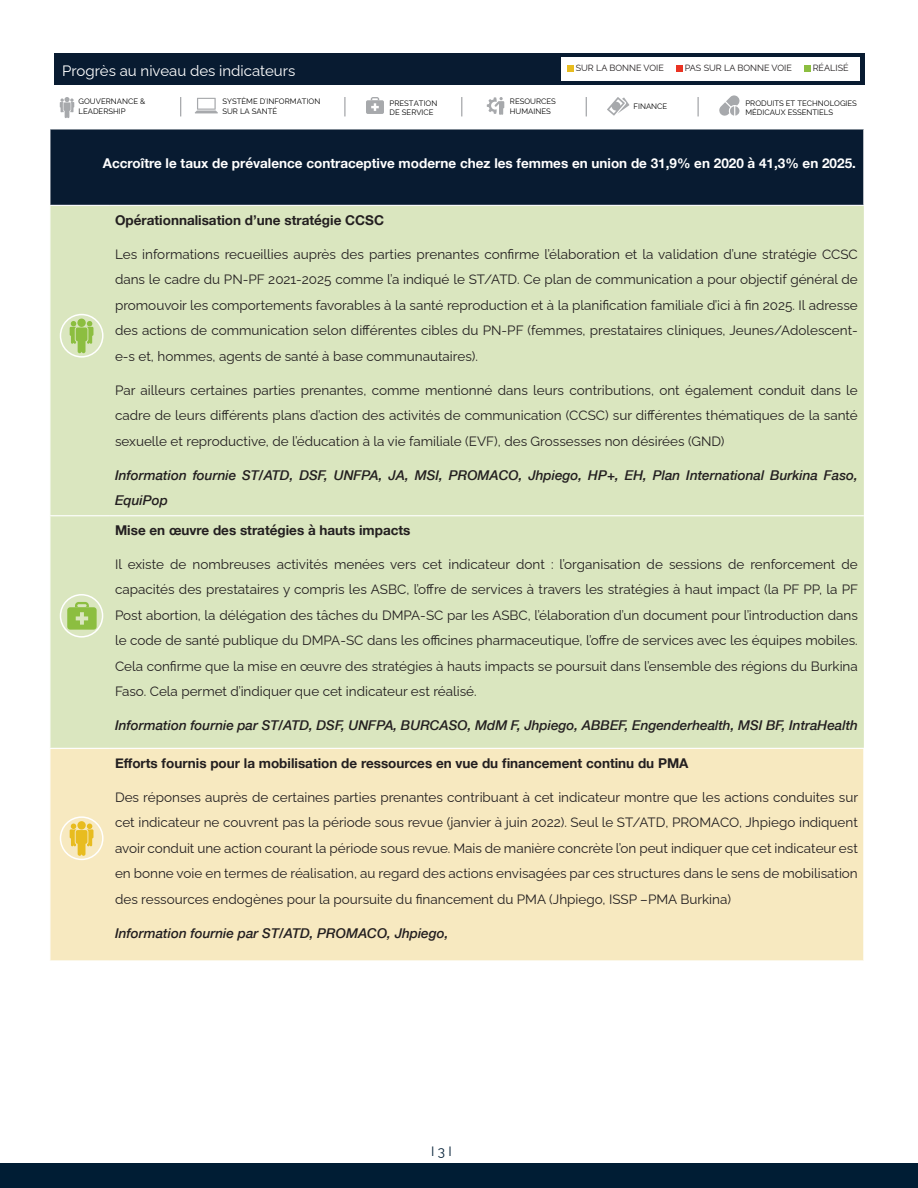
<style>
.page{position:relative;width:918px;height:1188px;background:#fff}
.page>*{position:absolute;margin:0;border:0;box-sizing:border-box;transform-origin:0 0}
.boxe{font:15px "Raleway";color:#fff}
.boxe-2{font:13.5px/25.5px "Raleway";color:#231f20;text-align:justify}
.boxe-3{font:italic 500 13.5px/25.5px "Helvetica Neue";color:#231f20}
.boxe-4{font:700 13.5px "Helvetica Neue";color:#231f20}
.t1{font:700 13.5px "Helvetica Neue";color:#fff}
.t2{font:13.5px "Raleway";color:#001d34}
.boxe-5{font:9px "Raleway";color:#231f20}
.t3{font:7.65px/9.3px "Raleway";color:#000}
</style>
<div class="page">
<div style="left:54px;top:54px;width:810px;height:31px;background:#081b31"></div>
<div style="left:50px;top:129px;width:814px;height:76px;background:#081b31"></div>
<div style="left:50px;top:206px;width:814px;height:542px;background:#dae6bf"></div>
<div style="left:50px;top:749px;width:813px;height:211px;background:#f7e9c0"></div>
<hr style="left:863px;top:129px;width:1px;height:76px;background:#fff">
<hr style="left:49px;top:515px;width:60px;height:1px;background:#fff">
<hr style="left:109px;top:515px;width:755px;height:1px;background:#fff">
<div style="left:561px;top:57px;width:299px;height:24px;background:#fff"></div>
<div style="left:567px;top:65px;width:6px;height:7px;background:#e8bc1f"></div>
<div style="left:676px;top:65px;width:6px;height:7px;background:#ea3323"></div>
<div style="left:804px;top:65px;width:6px;height:7px;background:#8cbe40"></div>
<svg style="left:60px;top:97px;width:14px;height:21px"></svg>
<svg style="left:366px;top:97px;width:18px;height:17px"></svg>
<svg style="left:607px;top:97px;width:22px;height:19px"></svg>
<svg style="left:180px;top:97px;width:1px;height:19px"></svg>
<svg style="left:344px;top:97px;width:2px;height:19px"></svg>
<svg style="left:461px;top:97px;width:1px;height:19px"></svg>
<svg style="left:586px;top:97px;width:1px;height:19px"></svg>
<svg style="left:487px;top:97px;width:17px;height:18px"></svg>
<svg style="left:195px;top:98px;width:23px;height:15px"></svg>
<svg style="left:719px;top:95px;width:20px;height:21px"></svg>
<svg style="left:697px;top:97px;width:2px;height:19px"></svg>
<div style="left:60px;top:314px;width:44px;height:44px;border:2px solid #fff;border-radius:50%"></div>
<div style="left:77px;top:319px;width:9px;height:8px;background:#8cbe40;border-radius:50%"></div>
<svg style="left:70px;top:321px;width:23px;height:32px"></svg>
<div style="left:60px;top:816px;width:44px;height:44px;border:2px solid #fff;border-radius:50%"></div>
<div style="left:77px;top:821px;width:9px;height:9px;background:#e8bc1f;border-radius:50%"></div>
<svg style="left:70px;top:824px;width:23px;height:32px"></svg>
<div style="left:60px;top:594px;width:43px;height:44px;border:2px solid #fff;border-radius:50%"></div>
<svg style="left:67px;top:602px;width:30px;height:28px"></svg>
<div style="left:0;top:1163px;width:918px;height:25px;background:#001d34"></div>
<p class="boxe" style="left:62px;top:59px;width:235px">Progrès au niveau des indicateurs</p>
<p class="boxe-5" style="left:576px;top:61px;width:90px">SUR LA BONNE VOIE</p>
<p class="boxe-5" style="left:685px;top:61px;width:109px">PAS SUR LA BONNE VOIE</p>
<p class="boxe-5" style="left:813px;top:61px;width:37px">RÉALISÉ</p>
<p class="t3" style="left:222px;top:97px;width:99px">SYSTÈME D'INFORMATION<br>SUR LA SANTÉ</p>
<p class="t3" style="left:510px;top:97px;width:48px">RESOURCES<br>HUMAINES</p>
<p class="t3" style="left:745px;top:98px;width:113px">PRODUITS ET TECHNOLOGIES<br>MÉDICAUX ESSENTIELS</p>
<p class="t3" style="left:79px;top:97px;width:68px">GOUVERNANCE &amp;<br>LEADERSHIP</p>
<p class="t3" style="left:390px;top:99px;width:49px">PRESTATION<br>DE SERVICE</p>
<p class="t3" style="left:634px;top:101px;width:35px">FINANCE</p>
<p class="t1" style="left:103px;top:152px;width:755px">Accroître le taux de prévalence contraceptive moderne chez les femmes en union de 31,9% en 2020 à 41,3% en 2025.</p>
<p class="boxe-4" style="left:115px;top:209px;width:270px">Opérationnalisation d’une stratégie CCSC</p>
<p class="boxe-2" style="left:115px;top:240px;width:744px">Les informations recueillies auprès des parties prenantes confirme l’élaboration et la validation d’une stratégie CCSC dans le cadre du PN-PF 2021-2025 comme l’a indiqué le ST/ATD. Ce plan de communication a pour objectif général de promouvoir les comportements favorables à la santé reproduction et à la planification familiale d’ici à fin 2025. Il adresse des actions de communication selon différentes cibles du PN-PF (femmes, prestataires cliniques, Jeunes/Adolescent&shy;e-s et, hommes, agents de santé à base communautaires).</p>
<p class="boxe-2" style="left:115px;top:376px;width:744px">Par ailleurs certaines parties prenantes, comme mentionné dans leurs contributions, ont également conduit dans le cadre de leurs différents plans d’action des activités de communication (CCSC) sur différentes thématiques de la santé sexuelle et reproductive, de l’éducation à la vie familiale (EVF), des Grossesses non désirées (GND)</p>
<p class="boxe-3" style="left:115px;top:461px;width:744px">Information fournie ST/ATD, DSF, UNFPA, JA, MSI, PROMACO, Jhpiego, HP+, EH, Plan International Burkina Faso,<br>EquiPop</p>
<p class="boxe-4" style="left:115px;top:520px;width:297px">Mise en œuvre des stratégies à hauts impacts</p>
<p class="boxe-2" style="left:115px;top:550px;width:745px">Il existe de nombreuses activités menées vers cet indicateur dont : l’organisation de sessions de renforcement de capacités des prestataires y compris les ASBC, l’offre de services à travers les stratégies à haut impact (la PF PP, la PF Post abortion, la délégation des tâches du DMPA-SC par les ASBC, l’élaboration d’un document pour l’introduction dans le code de santé publique du DMPA-SC dans les officines pharmaceutique, l’offre de services avec les équipes mobiles.<br>Cela confirme que la mise en œuvre des stratégies à hauts impacts se poursuit dans l’ensemble des régions du Burkina Faso. Cela permet d’indiquer que cet indicateur est réalisé.</p>
<p class="boxe-3" style="left:115px;top:712px;width:744px">Information fournie par ST/ATD, DSF, UNFPA, BURCASO, MdM F, Jhpiego, ABBEF, Engenderhealth, MSI BF, IntraHealth</p>
<p class="boxe-4" style="left:115px;top:752px;width:575px">Efforts fournis pour la mobilisation de ressources en vue du financement continu du PMA</p>
<p class="boxe-2" style="left:115px;top:783px;width:745px">Des réponses auprès de certaines parties prenantes contribuant à cet indicateur montre que les actions conduites sur cet indicateur ne couvrent pas la période sous revue (janvier à juin 2022). Seul le ST/ATD, PROMACO, Jhpiego indiquent avoir conduit une action courant la période sous revue. Mais de manière concrète l’on peut indiquer que cet indicateur est en bonne voie en termes de réalisation, au regard des actions envisagées par ces structures dans le sens de mobilisation des ressources endogènes pour la poursuite du financement du PMA (Jhpiego, ISSP –PMA Burkina)</p>
<p class="boxe-3" style="left:115px;top:919px;width:335px">Information fournie par ST/ATD, PROMACO, Jhpiego,</p>
<p class="t2" style="left:431px;top:1141px;width:22px">I 3 I</p>
</div>
